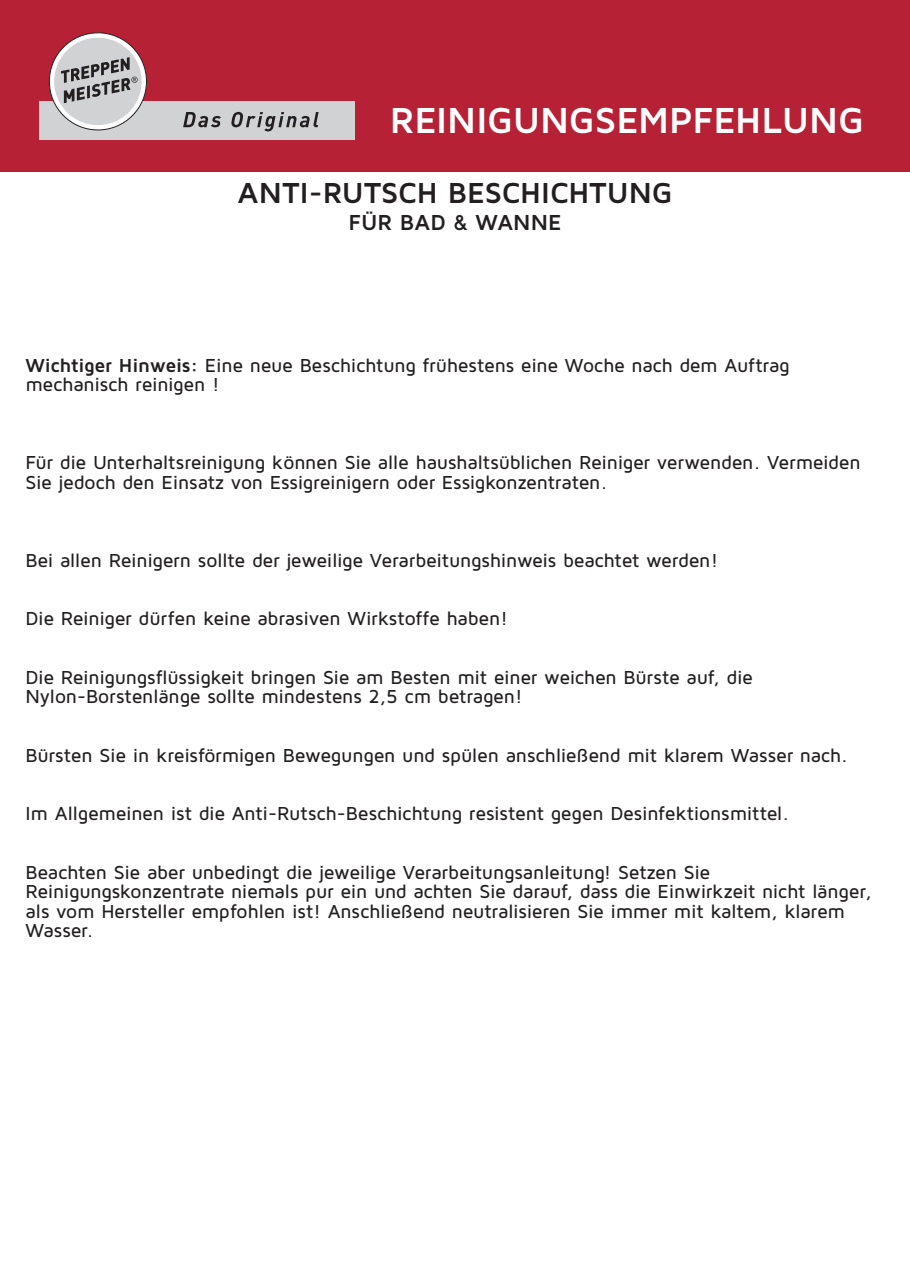
<style>
.page{position:relative;width:910px;height:1280px;background:#fff}
.page>*{position:absolute;margin:0;border:0;box-sizing:border-box;transform-origin:0 0}
.t1{font:700 37.5px "Maven Pro";letter-spacing:-.005em;color:#fff}
.t2{font:700 30px "Maven Pro";letter-spacing:-.005em;color:#231f20}
.t3{font:700 22.5px "Maven Pro";color:#231f20}
.t4{font:500 19.5px/19.5px "Maven Pro";letter-spacing:-.015em;color:#231f20}
.s1{font-weight:700}
</style>
<div class="page">
<div style="left:0;top:0;width:910px;height:171px;background:#b72135"></div>
<div style="left:40px;top:101px;width:315px;height:39px;background:#d1d2d4"></div>
<svg style="left:49px;top:33px;width:97px;height:97px"></svg>
<svg style="left:183px;top:112px;width:38px;height:15px"></svg>
<svg style="left:231px;top:112px;width:88px;height:19px"></svg>
<div style="left:54px;top:38px;width:88px;height:87px;background:#d1d2d4;border-radius:50%"></div>
<svg style="left:61px;top:57px;width:77px;height:46px"></svg>
<h1 class="t1" style="left:390px;top:97px;width:475px">REINIGUNGSEMPFEHLUNG</h1>
<h2 class="t2" style="left:238px;top:174px;width:436px">ANTI-RUTSCH BESCHICHTUNG</h2>
<p class="t3" style="left:349px;top:208px;width:214px">FÜR BAD &amp; WANNE</p>
<p class="t4" style="left:25px;top:354px;width:766px"><span class="s1">Wichtiger Hinweis:</span> Eine neue Beschichtung frühestens eine Woche nach dem Auftrag mechanisch reinigen !</p>
<p class="t4" style="left:25px;top:452px;width:837px">Für die Unterhaltsreinigung können Sie alle haushaltsüblichen Reiniger verwenden. Vermeiden<br>Sie jedoch den Einsatz von Essigreinigern oder Essigkonzentraten.</p>
<p class="t4" style="left:25px;top:549px;width:694px">Bei allen Reinigern sollte der jeweilige Verarbeitungshinweis beachtet werden!</p>
<p class="t4" style="left:25px;top:608px;width:484px">Die Reiniger dürfen keine abrasiven Wirkstoffe haben!</p>
<p class="t4" style="left:25px;top:666px;width:729px">Die Reinigungsflüssigkeit bringen Sie am Besten mit einer weichen Bürste auf, die<br>Nylon-Borstenlänge sollte mindestens 2,5 cm betragen!</p>
<p class="t4" style="left:25px;top:744px;width:824px">Bürsten Sie in kreisförmigen Bewegungen und spülen anschließend mit klarem Wasser nach.</p>
<p class="t4" style="left:25px;top:803px;width:765px">Im Allgemeinen ist die Anti-Rutsch-Beschichtung resistent gegen Desinfektionsmittel.</p>
<p class="t4" style="left:25px;top:861px;width:848px">Beachten Sie aber unbedingt die jeweilige Verarbeitungsanleitung! Setzen Sie Reinigungskonzentrate niemals pur ein und achten Sie darauf, dass die Einwirkzeit nicht länger, als vom Hersteller empfohlen ist! Anschließend neutralisieren Sie immer mit kaltem, klarem Wasser.</p>
</div>
